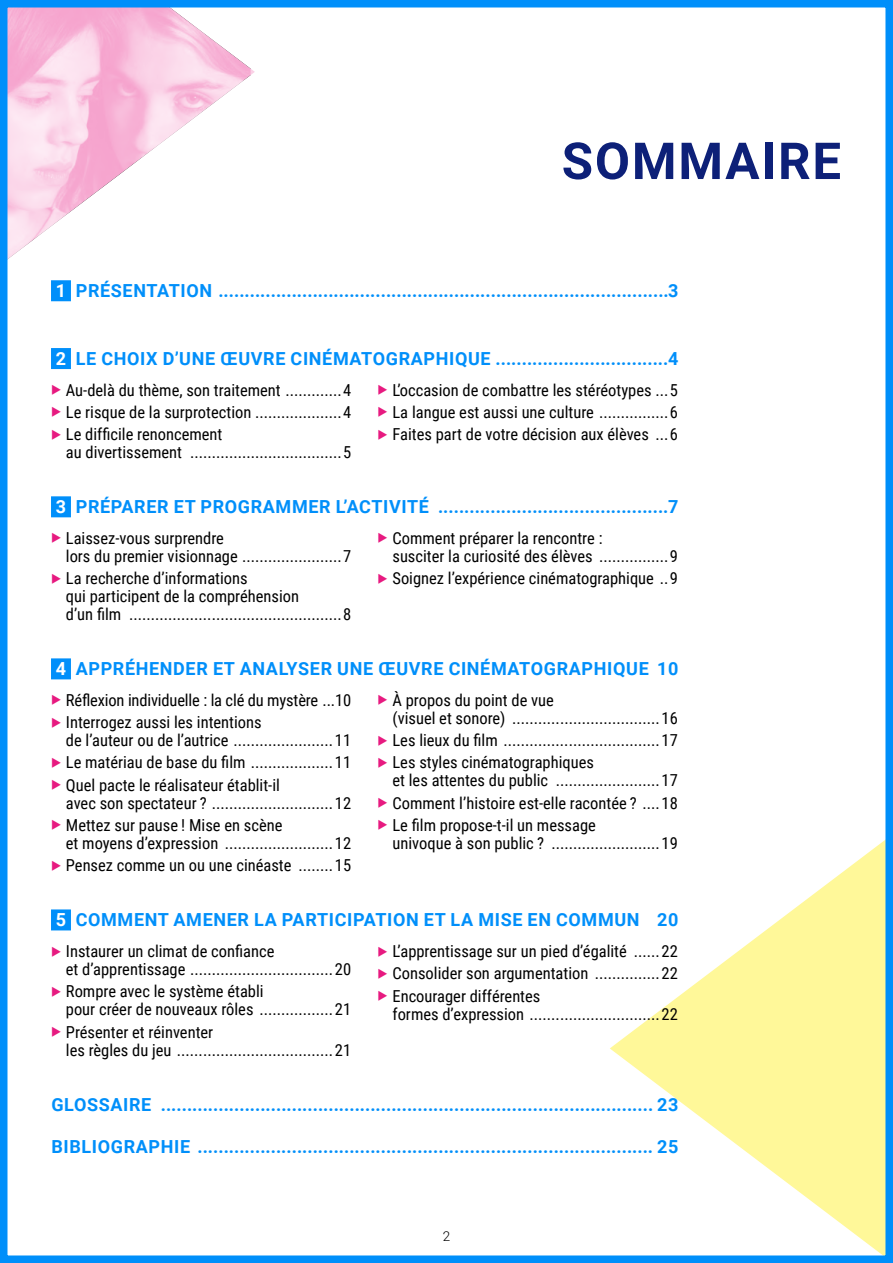
<style>
.page{position:relative;width:893px;height:1263px;background:#fff}
.page>*{position:absolute;margin:0;border:0;box-sizing:border-box;transform-origin:0 0}
.t1{font:700 51px "Roboto";letter-spacing:.035em;color:#0d2078}
.t2{font:700 18px "Roboto";letter-spacing:.035em;color:#008ffa}
.t3{font:16.5px/22.2px "Roboto Condensed";color:#000}
.t4{font:300 13.5px "Roboto";color:#000}
.s1{color:#fff}
</style>
<div class="page">
<svg style="left:610px;top:841px;width:274px;height:413px"></svg>
<div style="left:51px;top:280px;width:20px;height:21px;background:#008ffa"></div>
<div style="left:51px;top:348px;width:20px;height:21px;background:#008ffa"></div>
<div style="left:51px;top:496px;width:20px;height:21px;background:#008ffa"></div>
<div style="left:51px;top:658px;width:20px;height:21px;background:#008ffa"></div>
<div style="left:51px;top:909px;width:20px;height:21px;background:#008ffa"></div>
<img style="left:9px;top:9px;width:242px;height:249px">
<div style="left:0;top:0;width:893px;height:1263px;border:8px solid #008ffa"></div>
<h1 class="t1" style="left:562px;top:125px;width:281px">SOMMAIRE</h1>
<p class="t2" style="left:56px;top:278px;width:624px"><span class="s1">1</span> PRÉSENTATION ......................................................................................3</p>
<p class="t2" style="left:56px;top:346px;width:624px"><span class="s1">2</span> LE CHOIX D’UNE ŒUVRE CINÉMATOGRAPHIQUE .................................4</p>
<p class="t3" style="left:66px;top:378px;width:287px;text-align:justify">Au-delà du thème, son traitement .............4<br>Le risque de la surprotection ....................4<br>Le difficile renoncement</p>
<p class="t3" style="left:66px;top:440px;width:287px">au divertissement ...................................5</p>
<p class="t3" style="left:392px;top:378px;width:287px;text-align:justify">L’occasion de combattre les stéréotypes ...5<br>La langue est aussi une culture ................6<br>Faites part de votre décision aux élèves ...6</p>
<p class="t2" style="left:56px;top:494px;width:624px"><span class="s1">3</span> PRÉPARER ET PROGRAMMER L’ACTIVITÉ ............................................7</p>
<p class="t3" style="left:66px;top:528px;width:287px;line-height:18px">Laissez-vous surprendre<br>lors du premier visionnage .......................7</p>
<p class="t3" style="left:66px;top:569px;width:287px;line-height:18px">La recherche d’informations<br>qui participent de la compréhension<br>d’un film .................................................8</p>
<p class="t3" style="left:392px;top:528px;width:287px;line-height:18px">Comment préparer la rencontre :<br>susciter la curiosité des élèves ................9</p>
<p class="t3" style="left:392px;top:567px;width:287px">Soignez l’expérience cinématographique ..9</p>
<p class="t2" style="left:56px;top:656px;width:624px"><span class="s1">4</span> APPRÉHENDER ET ANALYSER UNE ŒUVRE CINÉMATOGRAPHIQUE 10</p>
<p class="t3" style="left:66px;top:688px;width:287px">Réflexion individuelle : la clé du mystère ...10<br>Interrogez aussi les intentions</p>
<p class="t3" style="left:66px;top:729px;width:287px;text-align:justify">de l’auteur ou de l’autrice .......................11<br>Le matériau de base du film ...................11<br>Quel pacte le réalisateur établit-il</p>
<p class="t3" style="left:66px;top:791px;width:287px">avec son spectateur ? ............................12<br>Mettez sur pause ! Mise en scène</p>
<p class="t3" style="left:66px;top:831px;width:287px">et moyens d’expression .........................12<br>Pensez comme un ou une cinéaste ........15</p>
<p class="t3" style="left:392px;top:690px;width:287px;line-height:18px">À propos du point de vue<br>(visuel et sonore) ..................................16</p>
<p class="t3" style="left:392px;top:729px;width:287px">Les lieux du film ....................................17<br>Les styles cinématographiques</p>
<p class="t3" style="left:392px;top:769px;width:287px;text-align:justify">et les attentes du public ........................17<br>Comment l’histoire est-elle racontée ? ....18<br>Le film propose-t-il un message</p>
<p class="t3" style="left:392px;top:831px;width:287px">univoque à son public ? .........................19</p>
<p class="t2" style="left:56px;top:907px;width:624px"><span class="s1">5</span> COMMENT AMENER LA PARTICIPATION ET LA MISE EN COMMUN <span class="s1">.</span> 20</p>
<p class="t3" style="left:66px;top:941px;width:287px;line-height:18px">Instaurer un climat de confiance<br>et d’apprentissage .................................20</p>
<p class="t3" style="left:66px;top:982px;width:287px;line-height:18px">Rompre avec le système établi<br>pour créer de nouveaux rôles .................21</p>
<p class="t3" style="left:66px;top:1022px;width:287px;line-height:18px">Présenter et réinventer<br>les règles du jeu ....................................21</p>
<p class="t3" style="left:392px;top:939px;width:287px;text-align:justify">L’apprentissage sur un pied d’égalité ......22<br>Consolider son argumentation ...............22<br>Encourager différentes</p>
<p class="t3" style="left:392px;top:1002px;width:287px">formes d’expression ..............................22</p>
<p class="t2" style="left:51px;top:1092px;width:628px">GLOSSAIRE .............................................................................................. 23</p>
<p class="t2" style="left:51px;top:1134px;width:628px">BIBLIOGRAPHIE ....................................................................................... 25</p>
<p class="t4" style="left:443px;top:1227px;width:9px">2</p>
</div>
